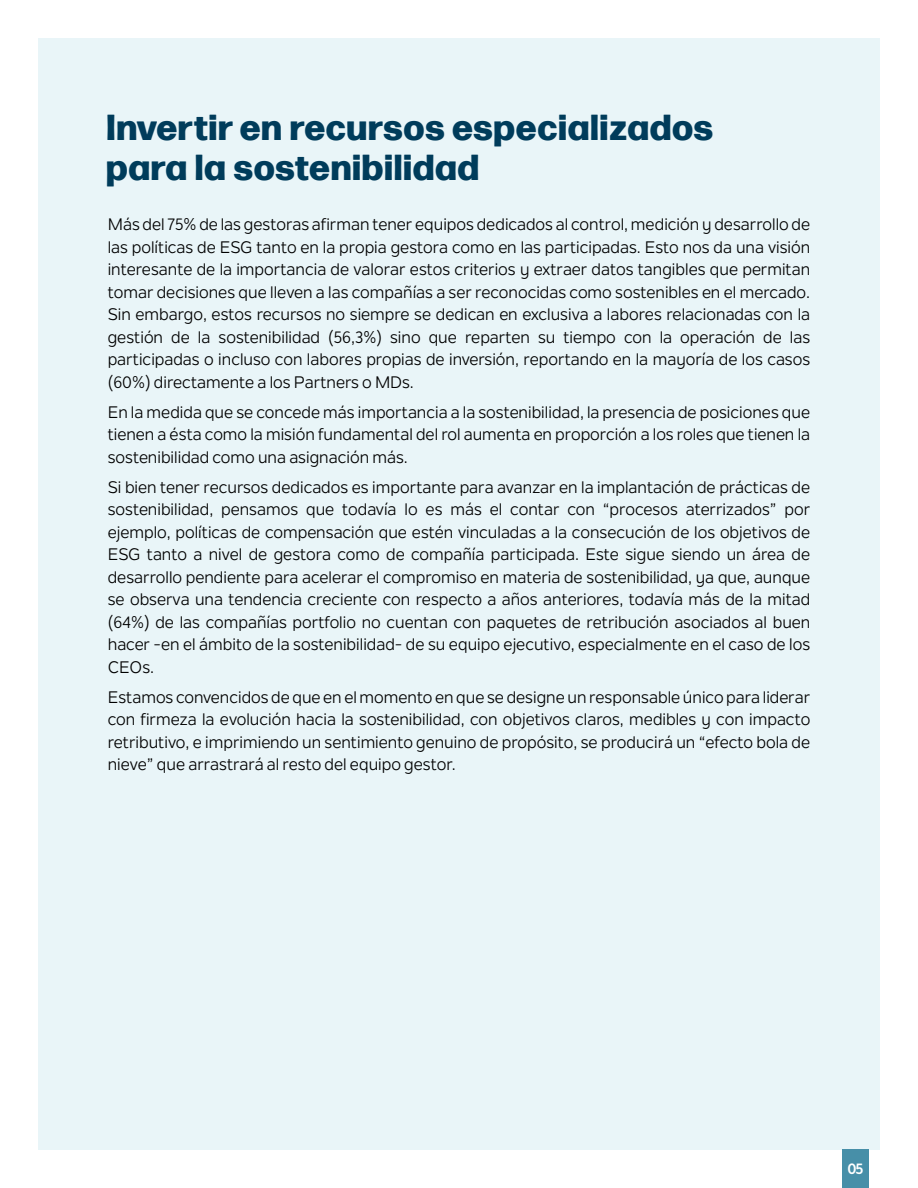
<style>
.page{position:relative;width:918px;height:1188px;background:#fff}
.page>*{position:absolute;margin:0;border:0;box-sizing:border-box;transform-origin:0 0}
.t1{font:800 36px/40.5px "Forma DJR Micro";color:#003c5b}
.t2{font:16.5px/22.5px "Nolan Next";color:#000;text-align:justify}
.t3{font:700 15px "Nolan Next";color:#fff}
</style>
<div class="page">
<div style="left:38px;top:38px;width:842px;height:1112px;background:#e9f5f8"></div>
<div style="left:842px;top:1150px;width:27px;height:38px;background:#478fa8"></div>
<h1 class="t1" style="left:106px;top:104px;width:609px">Invertir en recursos especializados para la sostenibilidad</h1>
<p class="t2" style="left:108px;top:213px;width:704px">Más del 75% de las gestoras afirman tener equipos dedicados al control, medición y desarrollo de las políticas de ESG tanto en la propia gestora como en las participadas. Esto nos da una visión interesante de la importancia de valorar estos criterios y extraer datos tangibles que permitan tomar decisiones que lleven a las compañías a ser reconocidas como sostenibles en el mercado.<br>Sin embargo, estos recursos no siempre se dedican en exclusiva a labores relacionadas con la gestión de la sostenibilidad (56,3%) sino que reparten su tiempo con la operación de las participadas o incluso con labores propias de inversión, reportando en la mayoría de los casos (60%) directamente a los Partners o MDs.</p>
<p class="t2" style="left:108px;top:401px;width:704px">En la medida que se concede más importancia a la sostenibilidad, la presencia de posiciones que tienen a ésta como la misión fundamental del rol aumenta en proporción a los roles que tienen la sostenibilidad como una asignación más.</p>
<p class="t2" style="left:108px;top:476px;width:704px">Si bien tener recursos dedicados es importante para avanzar en la implantación de prácticas de sostenibilidad, pensamos que todavía lo es más el contar con “procesos aterrizados” por ejemplo, políticas de compensación que estén vinculadas a la consecución de los objetivos de ESG tanto a nivel de gestora como de compañía participada. Este sigue siendo un área de desarrollo pendiente para acelerar el compromiso en materia de sostenibilidad, ya que, aunque se observa una tendencia creciente con respecto a años anteriores, todavía más de la mitad (64%) de las compañías portfolio no cuentan con paquetes de retribución asociados al buen hacer -en el ámbito de la sostenibilidad- de su equipo ejecutivo, especialmente en el caso de los CEOs.</p>
<p class="t2" style="left:108px;top:686px;width:704px">Estamos convencidos de que en el momento en que se designe un responsable único para liderar con firmeza la evolución hacia la sostenibilidad, con objetivos claros, medibles y con impacto retributivo, e imprimiendo un sentimiento genuino de propósito, se producirá un “efecto bola de nieve” que arrastrará al resto del equipo gestor.</p>
<p class="t3" style="left:847px;top:1160px;width:18px">05</p>
</div>
